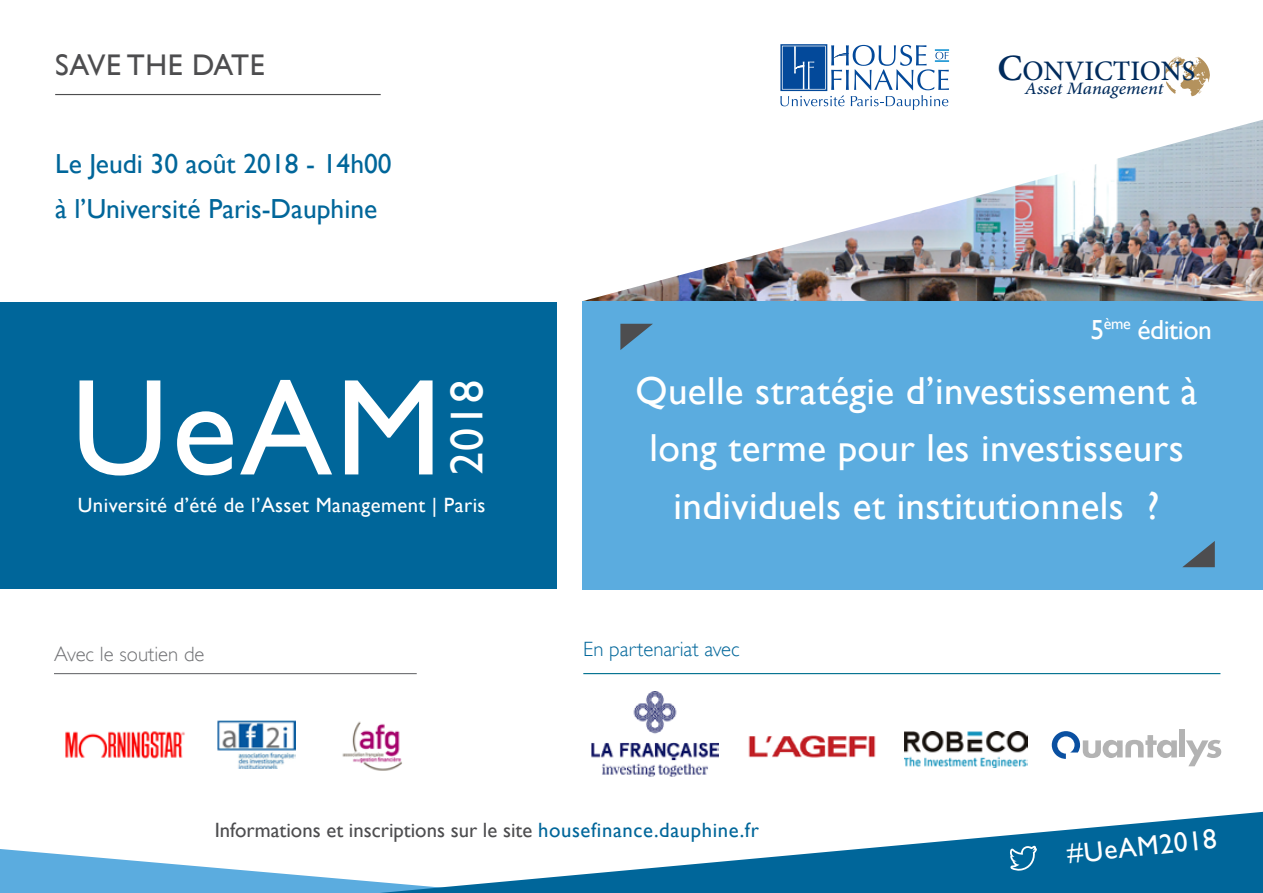
<style>
.page{position:relative;width:1263px;height:893px;background:#fff}
.page>*{position:absolute;margin:0;border:0;box-sizing:border-box;transform-origin:0 0}
.t1{font:137.85px "Gill Sans";color:#fff}
.t2{font:45.9px "Gill Sans";color:#fff}
.t3{font:39px/57.4px "Gill Sans";letter-spacing:.01em;color:#fff;text-align:center}
.t4{font:29.85px "Gill Sans";letter-spacing:.02em;color:#4d4d4f}
.t5{font:500 28.2px "Minion Pro";color:#002b5c}
.t6{font:27.6px/45px "Gill Sans";color:#00669a}
.t7{font:27.6px "Gill Sans";letter-spacing:-.02em;color:#fff}
.t8{font:20.7px "Gill Sans";color:#4d4d4f}
.t9{font:20.7px "Gill Sans";letter-spacing:.02em;color:#fff}
.t10{font:300 20.7px "Gill Sans";color:#00669a}
.t11{font:300 20.7px "Gill Sans";color:#717275}
.t12{font:italic 500 17.4px "Minion Pro";color:#002b5c;scale:1.05 1}
.s1{color:#00669a}
</style>
<div class="page">
<div style="left:0;top:302px;width:557px;height:287px;background:#00669a"></div>
<div style="left:583px;top:301px;width:680px;height:289px;background:#5bacdf"></div>
<svg style="left:620px;top:324px;width:33px;height:26px"></svg>
<svg style="left:1182px;top:541px;width:33px;height:26px"></svg>
<hr style="left:55px;top:94px;width:326px;height:1px;background:#4d4d4f">
<svg style="left:1165px;top:56px;width:45px;height:40px"></svg>
<div style="left:780px;top:44px;width:47px;height:47px;border:1px solid #03499a"></div>
<svg style="left:780px;top:45px;width:169px;height:65px"></svg>
<svg style="left:0;top:849px;width:380px;height:44px"></svg>
<hr style="left:54px;top:673px;width:363px;height:1px;background:#717275">
<hr style="left:583px;top:673px;width:637px;height:1px;background:#007190">
<svg style="left:380px;top:812px;width:883px;height:81px"></svg>
<img style="left:65px;top:731px;width:120px;height:28px">
<img style="left:342px;top:721px;width:60px;height:50px">
<img style="left:217px;top:720px;width:78px;height:49px">
<img style="left:583px;top:120px;width:680px;height:181px">
<svg style="left:1010px;top:846px;width:27px;height:25px"></svg>
<img style="left:904px;top:731px;width:124px;height:36px">
<img style="left:748px;top:735px;width:128px;height:23px">
<svg style="left:1052px;top:731px;width:125px;height:28px"></svg>
<div style="left:1179px;top:729px;width:6px;height:28px;background:#b3b3b3"></div>
<svg style="left:1186px;top:740px;width:35px;height:26px"></svg>
<img style="left:591px;top:692px;width:128px;height:85px">
<p class="t4" style="left:55px;top:47px;width:211px">Save the Date</p>
<p class="t12" style="left:998px;top:77px;width:159px"><sup>C</sup>Asset Management</p>
<p class="t5" style="left:1023px;top:52px;width:174px">ONVICTIONS</p>
<p class="t6" style="left:55px;top:141px;width:338px">Le Jeudi 30 août 2018 - 14h00 à l’Université Paris-Dauphine</p>
<h1 class="t1" style="left:71px;top:348px;width:373px">UeAM</h1>
<p class="t2" style="left:440px;top:475px;width:96px;rotate:-90deg">2018</p>
<p class="t9" style="left:78px;top:493px;width:409px">Université d’été de l’Asset Management | Paris</p>
<p class="t7" style="left:1090px;top:313px;width:123px">5<sup>ème</sup> édition</p>
<p class="t3" style="left:635px;top:362px;width:564px">Quelle stratégie d’investissement à long terme pour les investisseurs individuels et institutionnels ?</p>
<p class="t11" style="left:54px;top:643px;width:152px">Avec le soutien de</p>
<p class="t10" style="left:583px;top:638px;width:158px">En partenariat avec</p>
<p class="t8" style="left:215px;top:818px;width:546px">Informations et inscriptions sur le site <span class="s1">housefinance.dauphine.fr</span></p>
<p class="t7" style="left:1065px;top:838px;width:152px;rotate:-6deg">#UeAM2018</p>
</div>
